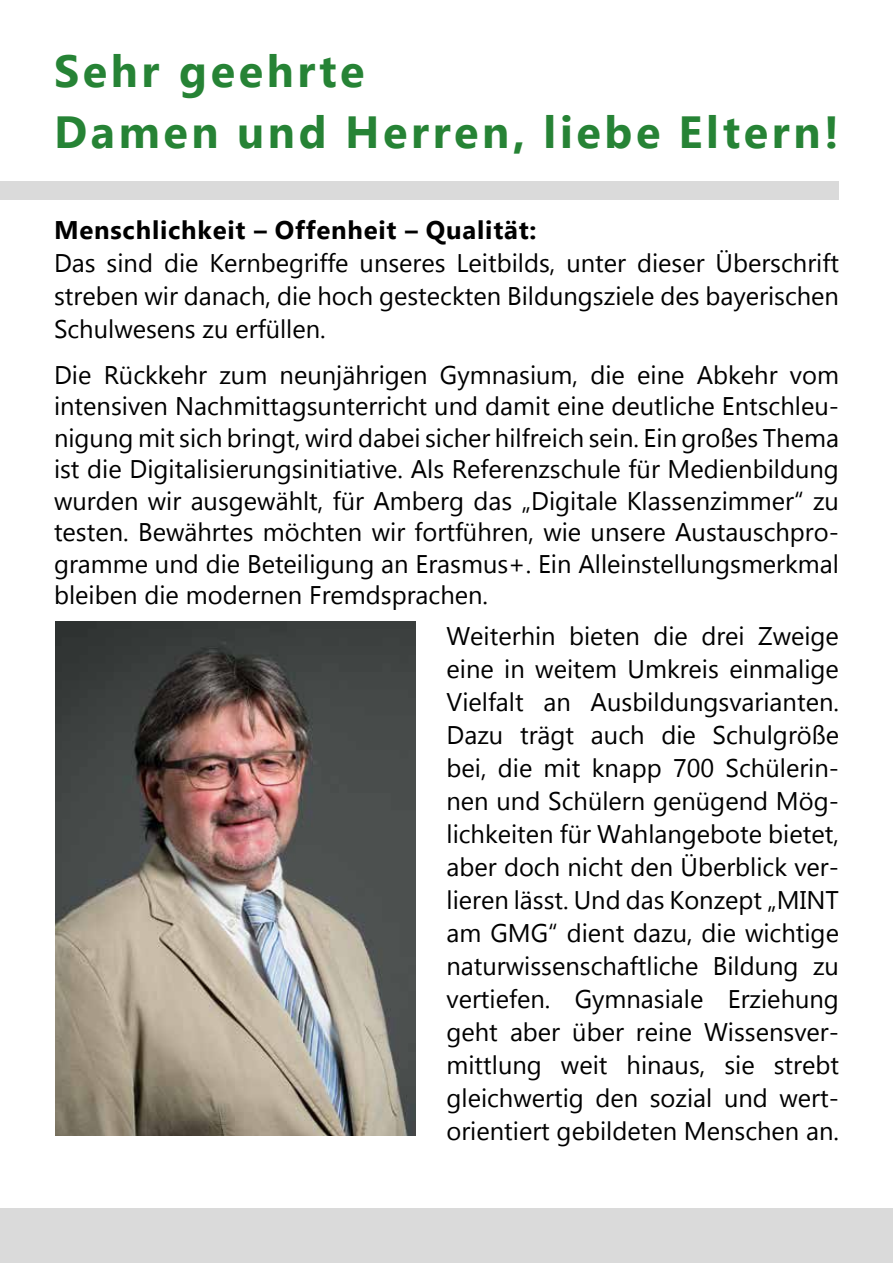
<style>
.page{position:relative;width:893px;height:1263px;background:#fff}
.page>*{position:absolute;margin:0;border:0;box-sizing:border-box;transform-origin:0 0}
.t1{font:700 45px/61.5px "Gadugi";letter-spacing:.08em;color:#268335}
.t2{font:25.5px/33px "Gadugi";color:#000;text-align:justify}
.t3{font:700 25.5px "Gadugi";letter-spacing:.03em;color:#000}
</style>
<div class="page">
<div style="left:0;top:1209px;width:893px;height:54px;background:#dadada"></div>
<div style="left:0;top:181px;width:839px;height:19px;background:#dadada"></div>
<img style="left:55px;top:622px;width:360px;height:513px">
<h1 class="t1" style="left:54px;top:40px;width:786px">Sehr geehrte<br>Damen und Herren, liebe Eltern!</h1>
<p class="t3" style="left:54px;top:215px;width:484px">Menschlichkeit – Offenheit – Qualität:</p>
<p class="t2" style="left:54px;top:246px;width:786px">Das sind die Kernbegriffe unseres Leitbilds, unter dieser Überschrift streben wir danach, die hoch gesteckten Bildungsziele des bayerischen Schulwesens zu erfüllen.</p>
<p class="t2" style="left:54px;top:359px;width:786px;line-height:31.5px">Die Rückkehr zum neunjährigen Gymnasium, die eine Abkehr vom intensiven Nachmittagsunterricht und damit eine deutliche Entschleu&shy;nigung mit sich bringt, wird dabei sicher hilfreich sein. Ein großes Thema ist die Digitalisierungsinitiative. Als Referenzschule für Medienbildung wurden wir ausgewählt, für Amberg das „Digitale Klassenzimmer“ zu testen. Bewährtes möchten wir fortführen, wie unsere Austauschpro&shy;gramme und die Beteiligung an Erasmus+. Ein Alleinstellungsmerkmal bleiben die modernen Fremdsprachen.</p>
<p class="t2" style="left:446px;top:619px;width:394px">Weiterhin bieten die drei Zweige eine in weitem Umkreis einmalige Vielfalt an Ausbildungsvarianten.<br>Dazu trägt auch die Schulgröße bei, die mit knapp 700 Schülerin&shy;nen und Schülern genügend Mög&shy;lichkeiten für Wahlangebote bietet, aber doch nicht den Überblick ver&shy;lieren lässt. Und das Konzept „MINT am GMG“ dient dazu, die wichtige naturwissenschaftliche Bildung zu vertiefen. Gymnasiale Erziehung geht aber über reine Wissensver&shy;mittlung weit hinaus, sie strebt gleichwertig den sozial und wert&shy;orientiert gebildeten Menschen an.</p>
</div>
